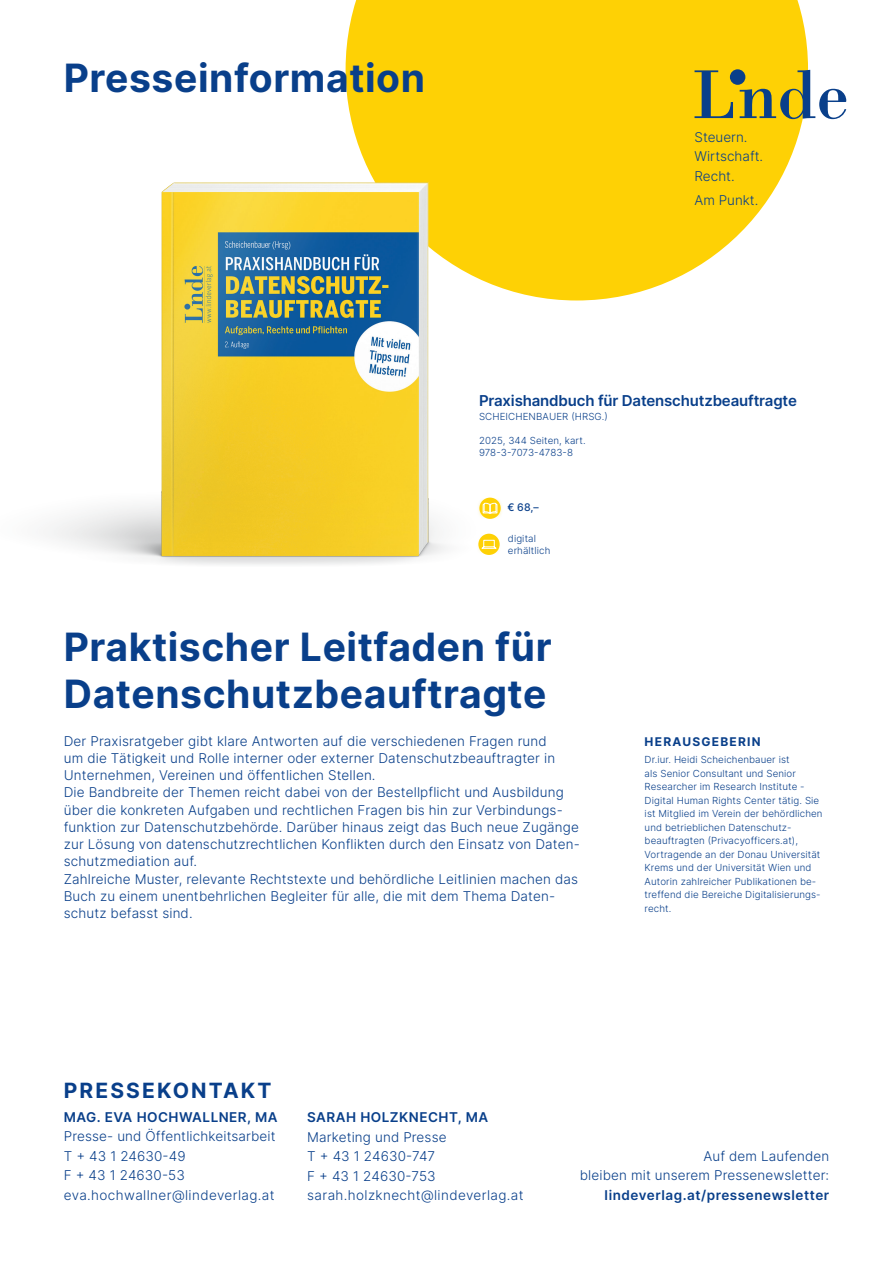
<style>
.page{position:relative;width:893px;height:1263px;background:#fff}
.page>*{position:absolute;margin:0;border:0;box-sizing:border-box;transform-origin:0 0}
.t1{font:700 39px/46.8px "Inter";letter-spacing:.015em;color:#093f8a}
.t2{font:700 21px "Inter";letter-spacing:.1em;color:#093f8a}
.t3{font:600 15px "Inter";letter-spacing:-.01em;color:#093f8a}
.t4{font:300 13.5px/17.2px "Inter";letter-spacing:.01em;color:#093f8a}
.t5{font:600 13.5px "Inter";letter-spacing:.035em;color:#093f8a}
.t6{font:700 12px "Inter";letter-spacing:.1em;color:#093f8a}
.t7{font:500 10.5px "Inter";color:#093f8a}
.t8{font:300 9.75px/13.5px "Inter";letter-spacing:.01em;color:#093f8a}
</style>
<div class="page">
<svg style="left:346px;top:0;width:462px;height:274px;background:#fed51d"></svg>
<svg style="left:694px;top:70px;width:39px;height:48px;background:#b1a32e"></svg>
<svg style="left:740px;top:70px;width:106px;height:49px"></svg>
<div style="left:730px;top:69px;width:15px;height:16px;background:#093f8a;border-radius:50%"></div>
<img style="left:48px;top:157px;width:636px;height:408px">
<div style="left:477px;top:497px;width:26px;height:22px;background:#fed105;opacity:.75"></div>
<svg style="left:482px;top:502px;width:16px;height:12px"></svg>
<h1 class="t1" style="left:64px;top:54px;width:363px">Presseinformation</h1>
<p class="t4" style="left:694px;top:127px;width:70px;line-height:19.5px">Steuern.<br>Wirtschaft.<br>Recht.</p>
<p class="t4" style="left:694px;top:191px;width:65px">Am Punkt.</p>
<p class="t3" style="left:479px;top:390px;width:319px">Praxishandbuch für Datenschutzbeauftragte</p>
<p class="t8" style="left:479px;top:409px;width:130px">SCHEICHENBAUER (HRSG.)</p>
<p class="t8" style="left:479px;top:434px;width:108px;line-height:12px">2025, 344 Seiten, kart.<br>978-3-7073-4783-8</p>
<p class="t7" style="left:507px;top:500px;width:33px">€ 68,–</p>
<p class="t8" style="left:508px;top:532px;width:44px;line-height:12px">digital erhältlich</p>
<h1 class="t1" style="left:64px;top:622px;width:489px">Praktischer Leitfaden für<br>Datenschutzbeauftragte</h1>
<p class="t4" style="left:64px;top:732px;width:518px">Der Praxisratgeber gibt klare Antworten auf die verschiedenen Fragen rund<br>um die Tätigkeit und Rolle interner oder externer Datenschutzbeauftragter in Unternehmen, Vereinen und öffentlichen Stellen.<br>Die Bandbreite der Themen reicht dabei von der Bestellpflicht und Ausbildung über die konkreten Aufgaben und rechtlichen Fragen bis hin zur Verbindungs&shy;funktion zur Datenschutzbehörde. Darüber hinaus zeigt das Buch neue Zugänge zur Lösung von datenschutzrechtlichen Konflikten durch den Einsatz von Daten&shy;schutzmediation auf.<br>Zahlreiche Muster, relevante Rechtstexte und behördliche Leitlinien machen das Buch zu einem unentbehrlichen Begleiter für alle, die mit dem Thema Daten&shy;schutz befasst sind.</p>
<p class="t6" style="left:645px;top:732px;width:117px">HERAUSGEBERIN</p>
<p class="t8" style="left:645px;top:753px;width:179px">Dr.iur. Heidi Scheichenbauer ist<br>als Senior Consultant und Senior Researcher im Research Institute - Digital Human Rights Center tätig. Sie ist Mitglied im Verein der behördlichen und betrieblichen Datenschutz&shy;beauftragten (Privacyofficers.at), Vortragende an der Donau Universität Krems und der Universität Wien und Autorin zahlreicher Publikationen be&shy;treffend die Bereiche Digitalisierungs&shy;recht.</p>
<h2 class="t2" style="left:64px;top:1075px;width:209px">PRESSEKONTAKT</h2>
<p class="t5" style="left:64px;top:1107px;width:215px">MAG. EVA HOCHWALLNER, MA</p>
<p class="t4" style="left:64px;top:1126px;width:213px;line-height:19.5px">Presse- und Öffentlichkeitsarbeit<br>T + 43 1 24630-49<br>F + 43 1 24630-53 eva.hochwallner@lindeverlag.at</p>
<p class="t5" style="left:307px;top:1107px;width:183px">SARAH HOLZKNECHT, MA</p>
<p class="t4" style="left:307px;top:1127px;width:218px;line-height:19.5px">Marketing und Presse<br>T + 43 1 24630-747<br>F + 43 1 24630-753 sarah.holzknecht@lindeverlag.at</p>
<p class="t4" style="left:580px;top:1146px;width:251px;line-height:19.5px;text-align:right">Auf dem Laufenden<br>bleiben mit unserem Pressenewsletter:</p>
<p class="t5" style="left:605px;top:1185px;width:226px">lindeverlag.at/pressenewsletter</p>
</div>
